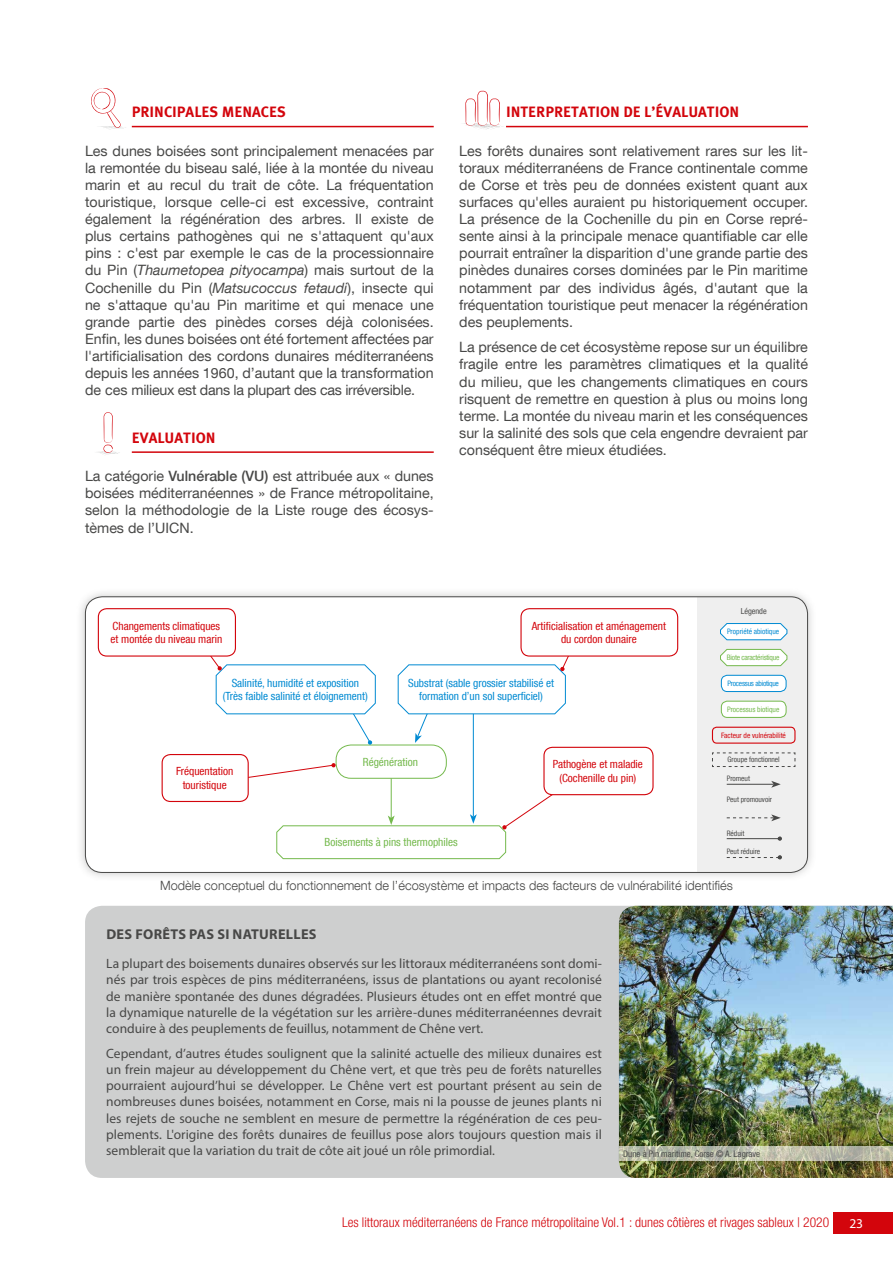
<style>
.page{position:relative;width:893px;height:1263px;background:#fff}
.page>*{position:absolute;margin:0;border:0;box-sizing:border-box;transform-origin:0 0}
.t1{font:700 15px "Meta Plus";color:#d3050c}
.t2{font:14.25px/17.1px "Helvetica Neue LT Com";color:#484847;text-align:justify}
.t3{font:700 14.25px "Myriad Pro";letter-spacing:.02em;color:#484847}
.t4{font:13.5px/16.2px "Myriad Pro";color:#484847;text-align:justify}
.t5{font:300 condensed 13.5px "Helvetica Neue LT Com";color:#d3050c}
.t6{font:13.5px "Myriad Pro";color:#fff}
.t7{font:300 12.75px "Helvetica Neue LT Com";color:#484847}
.t8{font:condensed 11.25px/13.5px "Helvetica Neue LT Com";color:#d3050c;text-align:center}
.t9{font:condensed 11.25px/13.5px "Helvetica Neue LT Com";color:#008ad2;text-align:center}
.t10{font:condensed 11.25px "Helvetica Neue LT Com";color:#74b94c}
.t11{font:condensed 9px "Helvetica Neue LT Com";color:#484847}
.t12{font:condensed 8.25px "Helvetica Neue LT Com";color:#484847}
.t13{font:condensed 7.5px "Helvetica Neue LT Com";color:#484847}
.t14{font:condensed 7.5px "Helvetica Neue LT Com";letter-spacing:-.015em;color:#008ad2}
.t15{font:condensed 7.5px "Helvetica Neue LT Com";color:#d3050c}
.t16{font:condensed 7.5px "Helvetica Neue LT Com";letter-spacing:-.03em;color:#74b94c}
.t17{font:condensed 7.5px "Helvetica Neue LT Com";color:#74b94c}
.s1{font-style:italic}
.s2{font-weight:500}
</style>
<div class="page">
<div style="left:833px;top:1212px;width:60px;height:21px;background:#d3050c"></div>
<hr style="left:132px;top:126px;width:302px;height:1px;background:#d3050c">
<hr style="left:132px;top:451px;width:302px;height:2px;background:#d3050c">
<hr style="left:506px;top:126px;width:302px;height:1px;background:#d3050c">
<div style="left:85px;top:906px;width:534px;height:272px;background:#cecfcf"></div>
<img style="left:619px;top:906px;width:274px;height:272px">
<svg style="left:97px;top:412px;width:23px;height:43px"></svg>
<svg style="left:464px;top:90px;width:39px;height:39px"></svg>
<svg style="left:91px;top:88px;width:35px;height:41px"></svg>
<svg style="left:619px;top:1146px;width:274px;height:15px;background:#bcbeab"></svg>
<div style="left:76px;top:587px;width:741px;height:295px;background:#484847;opacity:.3"></div>
<div style="left:85px;top:597px;width:722px;height:275px;background:#fff;border-radius:17px"></div>
<hr style="left:473px;top:676px;width:1px;height:141px;background:#008ad2">
<div style="left:336px;top:745px;width:111px;height:34px;border:1px solid #74b94c;border-radius:15px"></div>
<div style="left:162px;top:754px;width:87px;height:48px;border:1px solid #d3050c;border-radius:9px"></div>
<div style="left:98px;top:608px;width:138px;height:49px;border:1px solid #d3050c;border-radius:9px"></div>
<div style="left:520px;top:608px;width:158px;height:49px;border:1px solid #d3050c;border-radius:9px"></div>
<div style="left:543px;top:747px;width:111px;height:48px;border:1px solid #d3050c;border-radius:9px"></div>
<div style="left:697px;top:597px;width:110px;height:275px;background:#efefef"></div>
<svg style="left:720px;top:623px;width:68px;height:17px"></svg>
<div style="left:721px;top:675px;width:65px;height:16px;background:#fff;border-radius:6px"></div>
<div style="left:721px;top:675px;width:65px;height:17px;border:1px solid #008ad2;border-radius:6px"></div>
<svg style="left:720px;top:648px;width:68px;height:18px"></svg>
<div style="left:721px;top:701px;width:65px;height:16px;background:#fff;border-radius:6px"></div>
<div style="left:721px;top:701px;width:65px;height:17px;border:1px solid #74b94c;border-radius:6px"></div>
<div style="left:712px;top:727px;width:83px;height:17px;border:1px solid #d3050c;border-radius:4px"></div>
<svg style="left:712px;top:752px;width:84px;height:15px"></svg>
<hr style="left:727px;top:784px;width:47px;height:1px;background:#484847">
<svg style="left:771px;top:781px;width:10px;height:7px"></svg>
<svg style="left:727px;top:814px;width:54px;height:7px"></svg>
<hr style="left:727px;top:838px;width:52px;height:1px;background:#484847">
<svg style="left:727px;top:855px;width:55px;height:4px"></svg>
<svg style="left:778px;top:836px;width:4px;height:5px"></svg>
<svg style="left:242px;top:763px;width:331px;height:96px"></svg>
<svg style="left:196px;top:637px;width:180px;height:108px"></svg>
<svg style="left:397px;top:638px;width:180px;height:105px"></svg>
<p class="t1" style="left:132px;top:103px;width:156px">PRINCIPALES MENACES</p>
<p class="t2" style="left:85px;top:142px;width:350px">Les dunes boisées sont principalement menacées par la remontée du biseau salé, liée à la montée du niveau marin et au recul du trait de côte. La fréquentation touristique, lorsque celle-ci est excessive, contraint également la régénération des arbres. Il existe de plus certains pathogènes qui ne s'attaquent qu'aux pins : c'est par exemple le cas de la processionnaire du Pin (<span class="s1">Thaumetopea pityocampa</span>) mais surtout de la Cochenille du Pin (<span class="s1">Matsucoccus fetaudi</span>), insecte qui ne s'attaque qu'au Pin maritime et qui menace une grande partie des pinèdes corses déjà colonisées.<br>Enfin, les dunes boisées ont été fortement affectées par l'artificialisation des cordons dunaires méditerranéens depuis les années 1960, d’autant que la transformation de ces milieux est dans la plupart des cas irréversible.</p>
<p class="t1" style="left:132px;top:429px;width:85px">EVALUATION</p>
<p class="t2" style="left:85px;top:467px;width:350px">La catégorie <span class="s2">Vulnérable (VU)</span> est attribuée aux « dunes boisées méditerranéennes » de France métropolitaine, selon la méthodologie de la Liste rouge des écosys&shy;tèmes de l’UICN.</p>
<p class="t1" style="left:506px;top:103px;width:235px">INTERPRETATION DE L’ÉVALUATION</p>
<p class="t2" style="left:459px;top:142px;width:350px">Les forêts dunaires sont relativement rares sur les lit&shy;toraux méditerranéens de France continentale comme de Corse et très peu de données existent quant aux surfaces qu'elles auraient pu historiquement occuper.<br>La présence de la Cochenille du pin en Corse repré&shy;sente ainsi à la principale menace quantifiable car elle pourrait entraîner la disparition d'une grande partie des pinèdes dunaires corses dominées par le Pin maritime notamment par des individus âgés, d'autant que la fréquentation touristique peut menacer la régénération des peuplements.</p>
<p class="t2" style="left:459px;top:338px;width:350px">La présence de cet écosystème repose sur un équilibre fragile entre les paramètres climatiques et la qualité du milieu, que les changements climatiques en cours risquent de remettre en question à plus ou moins long terme. La montée du niveau marin et les conséquences sur la salinité des sols que cela engendre devraient par conséquent être mieux étudiées.</p>
<p class="t12" style="left:741px;top:606px;width:28px">Légende</p>
<p class="t8" style="left:111px;top:619px;width:113px;text-align:left">Changements climatiques et montée du niveau marin</p>
<p class="t8" style="left:532px;top:619px;width:136px">Artificialisation et aménagement du cordon dunaire</p>
<p class="t9" style="left:223px;top:676px;width:146px">Salinité, humidité et exposition (Très faible salinité et éloignement)</p>
<p class="t9" style="left:408px;top:676px;width:147px">Substrat (sable grossier stabilisé et formation d’un sol superficiel)</p>
<p class="t14" style="left:727px;top:627px;width:54px">Propriété abiotique</p>
<p class="t16" style="left:727px;top:653px;width:54px">Biote caractéristique</p>
<p class="t14" style="left:727px;top:679px;width:53px">Processus abiotique</p>
<p class="t17" style="left:727px;top:705px;width:54px">Processus biotique</p>
<p class="t15" style="left:721px;top:731px;width:66px">Facteur de vulnérabilité</p>
<p class="t13" style="left:728px;top:755px;width:54px">Groupe fonctionnel</p>
<p class="t10" style="left:363px;top:755px;width:57px">Régénération</p>
<p class="t8" style="left:553px;top:757px;width:92px">Pathogène et maladie (Cochenille du pin)</p>
<p class="t8" style="left:176px;top:764px;width:59px">Fréquentation touristique</p>
<p class="t13" style="left:727px;top:774px;width:25px">Promeut</p>
<p class="t13" style="left:727px;top:795px;width:47px">Peut promouvoir</p>
<p class="t13" style="left:727px;top:828px;width:19px">Réduit</p>
<p class="t13" style="left:727px;top:847px;width:35px">Peut réduire</p>
<p class="t7" style="left:160px;top:877px;width:574px">Modèle conceptuel du fonctionnement de l’écosystème et impacts des facteurs de vulnérabilité identifiés</p>
<p class="t10" style="left:325px;top:836px;width:135px">Boisements à pins thermophiles</p>
<p class="t3" style="left:106px;top:925px;width:212px">DES FORÊTS PAS SI NATURELLES</p>
<p class="t4" style="left:106px;top:955px;width:497px">La plupart des boisements dunaires observés sur les littoraux méditerranéens sont domi&shy;nés par trois espèces de pins méditerranéens, issus de plantations ou ayant recolonisé de manière spontanée des dunes dégradées. Plusieurs études ont en effet montré que la dynamique naturelle de la végétation sur les arrière-dunes méditerranéennes devrait conduire à des peuplements de feuillus, notamment de Chêne vert.</p>
<p class="t4" style="left:106px;top:1045px;width:497px">Cependant, d’autres études soulignent que la salinité actuelle des milieux dunaires est un frein majeur au développement du Chêne vert, et que très peu de forêts naturelles pourraient aujourd’hui se développer. Le Chêne vert est pourtant présent au sein de nombreuses dunes boisées, notamment en Corse, mais ni la pousse de jeunes plants ni les rejets de souche ne semblent en mesure de permettre la régénération de ces peu&shy;plements. L'origine des forêts dunaires de feuillus pose alors toujours question mais il semblerait que la variation du trait de côte ait joué un rôle primordial.</p>
<p class="t11" style="left:623px;top:1148px;width:139px">Dune à Pin maritime, Corse © A. Lagrave</p>
<p class="t5" style="left:342px;top:1215px;width:489px">Les littoraux méditerranéens de France métropolitaine Vol.1 : dunes côtières et rivages sableux | 2020</p>
<p class="t6" style="left:849px;top:1215px;width:15px">23</p>
</div>
